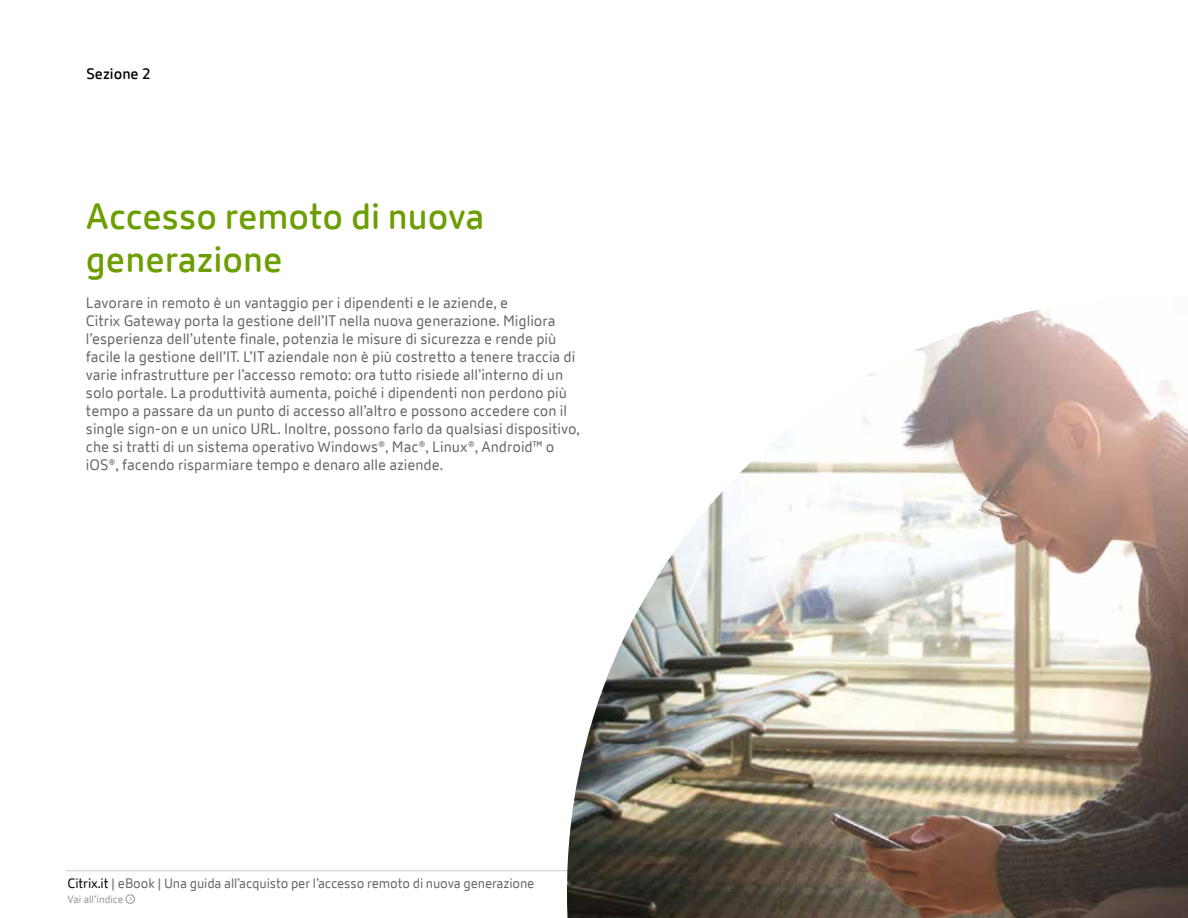
<style>
.page{position:relative;width:1188px;height:918px;background:#fff}
.page>*{position:absolute;margin:0;border:0;box-sizing:border-box;transform-origin:0 0}
.t1{font:600 36px/43.2px "Citrix New Sans";color:#6c9e00}
.t2{font:15px/18px "Citrix New Sans";color:#63666a}
.t3{font:600 15px "Citrix New Sans";color:#000}
.t4{font:13.5px "Citrix New Sans";letter-spacing:-.01em;color:#63666a}
.t5{font:10.5px "Citrix New Sans";color:#939598}
.s1{color:#000}
</style>
<div class="page">
<hr style="left:66px;top:870px;width:1056px;height:1px;background:#d0d0ce">
<div style="left:126px;top:895px;width:9px;height:9px;border:1px solid #939598;border-radius:50%"></div>
<img style="left:567px;top:308px;width:621px;height:610px">
<p class="t3" style="left:86px;top:65px;width:66px">Sezione 2</p>
<h1 class="t1" style="left:86px;top:195px;width:400px">Accesso remoto di nuova generazione</h1>
<p class="t2" style="left:86px;top:294px;width:495px">Lavorare in remoto è un vantaggio per i dipendenti e le aziende, e<br>Citrix Gateway porta la gestione dell’IT nella nuova generazione. Migliora l’esperienza dell’utente finale, potenzia le misure di sicurezza e rende più facile la gestione dell’IT. L’IT aziendale non è più costretto a tenere traccia di varie infrastrutture per l’accesso remoto: ora tutto risiede all’interno di un solo portale. La produttività aumenta, poiché i dipendenti non perdono più tempo a passare da un punto di accesso all’altro e possono accedere con il single sign-on e un unico URL. Inoltre, possono farlo da qualsiasi dispositivo, che si tratti di un sistema operativo Windows®, Mac®, Linux®, Android™ o iOS®, facendo risparmiare tempo e denaro alle aziende.</p>
<p class="t4" style="left:68px;top:875px;width:468px"><span class="s1">Citrix.it</span> | eBook | Una guida all’acquisto per l’accesso remoto di nuova generazione</p>
<p class="t5" style="left:68px;top:893px;width:57px">Vai all’indice</p>
</div>
